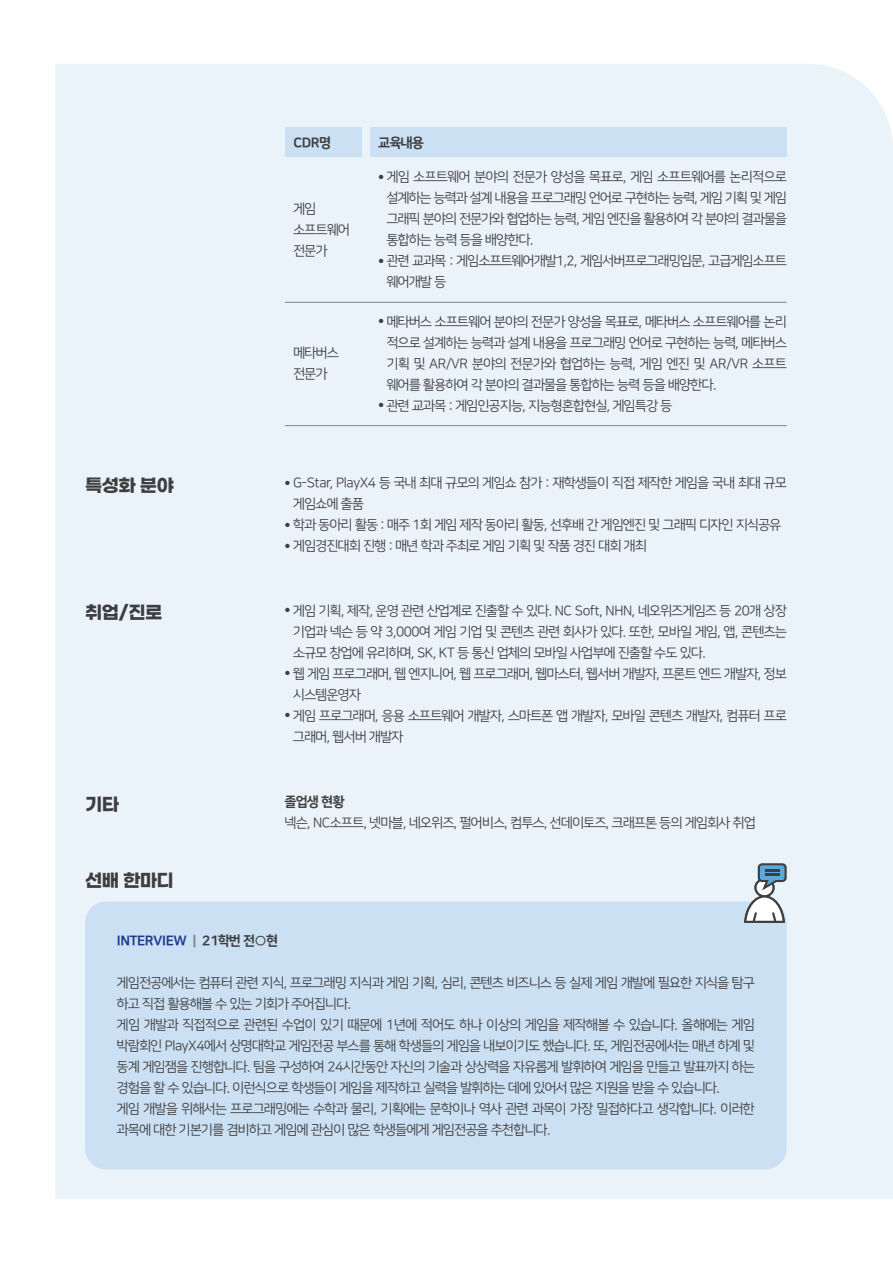
<style>
.page{position:relative;width:893px;height:1263px;background:#fff}
.page>*{position:absolute;margin:0;border:0;box-sizing:border-box;transform-origin:0 0}
.t1{font:700 18px "Gmarket Sans";letter-spacing:-.03em;color:#3e3e3f}
.t2{font:13.5px/21px "Nanum Square OTF ac R";letter-spacing:-.03em;color:#3e3e3f}
.t3{font:13.5px "Nanum Square OTF ac EB";letter-spacing:-.03em;color:#1b388c}
.t4{font:13.5px "Nanum Square OTF ac EB";letter-spacing:-.03em;color:#3e3e3f}
.s1{color:#808285}
.s2{color:#3e3e3f}
</style>
<div class="page">
<div style="left:55px;top:64px;width:838px;height:1135px;background:#eaf2fa"></div>
<div style="left:285px;top:128px;width:76px;height:29px;background:#cbe0f3"></div>
<div style="left:370px;top:128px;width:417px;height:29px;background:#cbe0f3"></div>
<hr style="left:285px;top:302px;width:502px;height:1px;background:#808285">
<hr style="left:285px;top:425px;width:502px;height:1px;background:#808285">
<div style="left:85px;top:901px;width:702px;height:268px;background:#cbe0f3;border-radius:21px"></div>
<svg style="left:744px;top:863px;width:43px;height:60px;background:#b3bfc8"></svg>
<p class="t4" style="left:293px;top:135px;width:39px">CDR명</p>
<p class="t2" style="left:293px;top:198px;width:24px">게임</p>
<p class="t2" style="left:293px;top:219px;width:58px">소프트웨어 전문가</p>
<p class="t2" style="left:293px;top:343px;width:47px">메타버스</p>
<p class="t2" style="left:293px;top:364px;width:36px">전문가</p>
<p class="t4" style="left:378px;top:135px;width:47px">교육내용</p>
<p class="t2" style="left:387px;top:167px;width:401px;text-align:justify;text-indent:-8px"><sup>●</sup> 게임 소프트웨어 분야의 전문가 양성을 목표로, 게임 소프트웨어를 논리적으로 설계하는 능력과 설계 내용을 프로그래밍 언어로 구현하는 능력, 게임 기획 및 게임 그래픽 분야의 전문가와 협업하는 능력, 게임 엔진을 활용하여 각 분야의 결과물을 통합하는 능력 등을 배양한다.</p>
<p class="t2" style="left:387px;top:251px;width:401px;text-indent:-8px"><sup>●</sup> 관련 교과목 : 게임소프트웨어개발1,2, 게임서버프로그래밍입문, 고급게임소프트 웨어개발 등</p>
<p class="t2" style="left:387px;top:311px;width:401px;text-align:justify;text-indent:-8px"><sup>●</sup> 메타버스 소프트웨어 분야의 전문가 양성을 목표로, 메타버스 소프트웨어를 논리 적으로 설계하는 능력과 설계 내용을 프로그래밍 언어로 구현하는 능력, 메타버스 기획 및 AR/VR 분야의 전문가와 협업하는 능력, 게임 엔진 및 AR/VR 소프트 웨어를 활용하여 각 분야의 결과물을 통합하는 능력 등을 배양한다.</p>
<p class="t2" style="left:378px;top:395px;width:295px"><sup>●</sup> 관련 교과목 : 게임인공지능, 지능형혼합현실, 게임특강 등</p>
<p class="t1" style="left:85px;top:475px;width:90px">특성화 분야</p>
<p class="t2" style="left:293px;top:473px;width:495px;text-indent:-8px"><sup>●</sup> G-Star, PlayX4 등 국내 최대 규모의 게임쇼 참가 : 재학생들이 직접 제작한 게임을 국내 최대 규모 게임쇼에 출품</p>
<p class="t2" style="left:285px;top:515px;width:498px"><sup>●</sup> 학과 동아리 활동 : 매주 1회 게임 제작 동아리 활동, 선후배 간 게임엔진 및 그래픽 디자인 지식공유</p>
<p class="t2" style="left:285px;top:536px;width:363px"><sup>●</sup> 게임경진대회 진행 : 매년 학과 주최로 게임 기획 및 작품 경진 대회 개최</p>
<p class="t1" style="left:85px;top:603px;width:79px">취업/진로</p>
<p class="t2" style="left:293px;top:600px;width:495px;text-align:justify;text-indent:-8px"><sup>●</sup> 게임 기획, 제작, 운영 관련 산업계로 진출할 수 있다. NC Soft, NHN, 네오위즈게임즈 등 20개 상장 기업과 넥슨 등 약 3,000여 게임 기업 및 콘텐츠 관련 회사가 있다. 또한, 모바일 게임, 앱, 콘텐츠는 소규모 창업에 유리하며, SK, KT 등 통신 업체의 모바일 사업부에 진출할 수도 있다.</p>
<p class="t2" style="left:293px;top:663px;width:495px;text-indent:-8px"><sup>●</sup> 웹 게임 프로그래머, 웹 엔지니어, 웹 프로그래머, 웹마스터, 웹서버 개발자, 프론트 엔드 개발자, 정보 시스템운영자</p>
<p class="t2" style="left:293px;top:705px;width:495px;text-indent:-8px"><sup>●</sup> 게임 프로그래머, 응용 소프트웨어 개발자, 스마트폰 앱 개발자, 모바일 콘텐츠 개발자, 컴퓨터 프로 그래머, 웹서버 개발자</p>
<p class="t1" style="left:85px;top:794px;width:36px">기타</p>
<p class="t4" style="left:285px;top:794px;width:61px">졸업생 현황</p>
<p class="t2" style="left:285px;top:812px;width:472px">넥슨, NC소프트, 넷마블, 네오위즈, 펄어비스, 컴투스, 선데이토즈, 크래프톤 등의 게임회사 취업</p>
<p class="t1" style="left:85px;top:870px;width:90px">선배 한마디</p>
<p class="t3" style="left:117px;top:933px;width:163px">INTERVIEW <span class="s1">|</span> <span class="s2">21학번 전○현</span></p>
<p class="t2" style="left:117px;top:972px;width:639px">게임전공에서는 컴퓨터 관련 지식, 프로그래밍 지식과 게임 기획, 심리, 콘텐츠 비즈니스 등 실제 게임 개발에 필요한 지식을 탐구 하고 직접 활용해볼 수 있는 기회가 주어집니다.</p>
<p class="t2" style="left:117px;top:1014px;width:639px;text-align:justify">게임 개발과 직접적으로 관련된 수업이 있기 때문에 1년에 적어도 하나 이상의 게임을 제작해볼 수 있습니다. 올해에는 게임 박람회인 PlayX4에서 상명대학교 게임전공 부스를 통해 학생들의 게임을 내보이기도 했습니다. 또, 게임전공에서는 매년 하계 및 동계 게임잼을 진행합니다. 팀을 구성하여 24시간동안 자신의 기술과 상상력을 자유롭게 발휘하여 게임을 만들고 발표까지 하는 경험을 할 수 있습니다. 이런식으로 학생들이 게임을 제작하고 실력을 발휘하는 데에 있어서 많은 지원을 받을 수 있습니다.</p>
<p class="t2" style="left:117px;top:1098px;width:639px">게임 개발을 위해서는 프로그래밍에는 수학과 물리, 기획에는 문학이나 역사 관련 과목이 가장 밀접하다고 생각합니다. 이러한 과목에 대한 기본기를 겸비하고 게임에 관심이 많은 학생들에게 게임전공을 추천합니다.</p>
</div>
